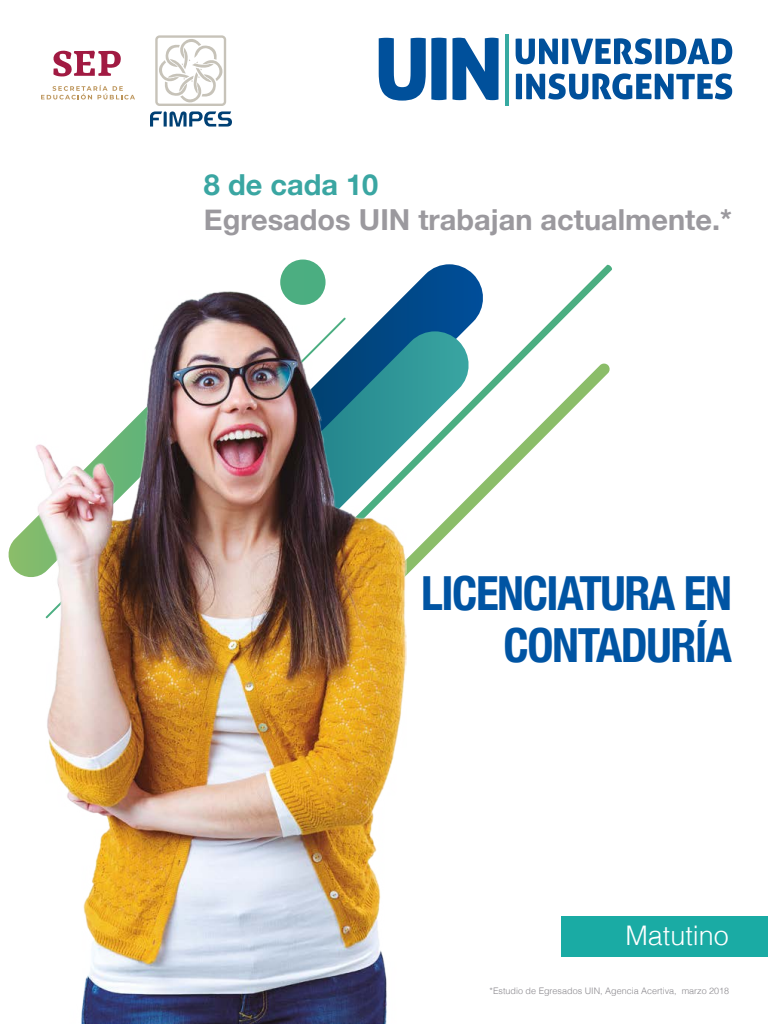
<style>
.page{position:relative;width:768px;height:1024px;background:#fff}
.page>*{position:absolute;margin:0;border:0;box-sizing:border-box;transform-origin:0 0}
.t1{font:700 condensed 47px/52px "Helvetica Neue";letter-spacing:-.03em;color:#0054a3;text-align:right}
.t2{font:700 28.9px "Helvetica Neue";color:#9b999e}
.t3{font:700 28.9px "Helvetica Neue";color:#3aa6a2}
.t4{font:300 27px "Helvetica";color:#fff}
.t5{font:300 9px "Helvetica";color:#89878c}
</style>
<div class="page">
<svg style="left:516px;top:38px;width:216px;height:26px"></svg>
<svg style="left:516px;top:73px;width:216px;height:27px"></svg>
<svg style="left:379px;top:38px;width:68px;height:63px"></svg>
<svg style="left:453px;top:38px;width:46px;height:62px"></svg>
<hr style="left:505px;top:34px;width:3px;height:72px;background:#37aaa1">
<svg style="left:406px;top:264px;width:206px;height:401px"></svg>
<svg style="left:8px;top:260px;width:318px;height:317px"></svg>
<svg style="left:150px;top:111px;width:82px;height:16px"></svg>
<div style="left:155px;top:35px;width:71px;height:71px;border:2px solid #c7c3b9;border-radius:3px"></div>
<svg style="left:159px;top:39px;width:64px;height:64px"></svg>
<img style="left:35px;top:291px;width:371px;height:733px">
<div style="left:561px;top:916px;width:206px;height:41px;background:#1aaba4"></div>
<svg style="left:53px;top:50px;width:68px;height:27px"></svg>
<svg style="left:41px;top:85px;width:94px;height:15px"></svg>
<h2 class="t3" style="left:204px;top:162px;width:176px">8 de cada 10</h2>
<h2 class="t2" style="left:204px;top:197px;width:529px">Egresados UIN trabajan actualmente.*</h2>
<h1 class="t1" style="left:421px;top:564px;width:312px">LICENCIATURA EN<br>CONTADURÍA</h1>
<h3 class="t4" style="left:625px;top:913px;width:105px">Matutino</h3>
<p class="t5" style="left:490px;top:984px;width:241px">*Estudio de Egresados UIN, Agencia Acertiva, marzo 2018</p>
</div>
